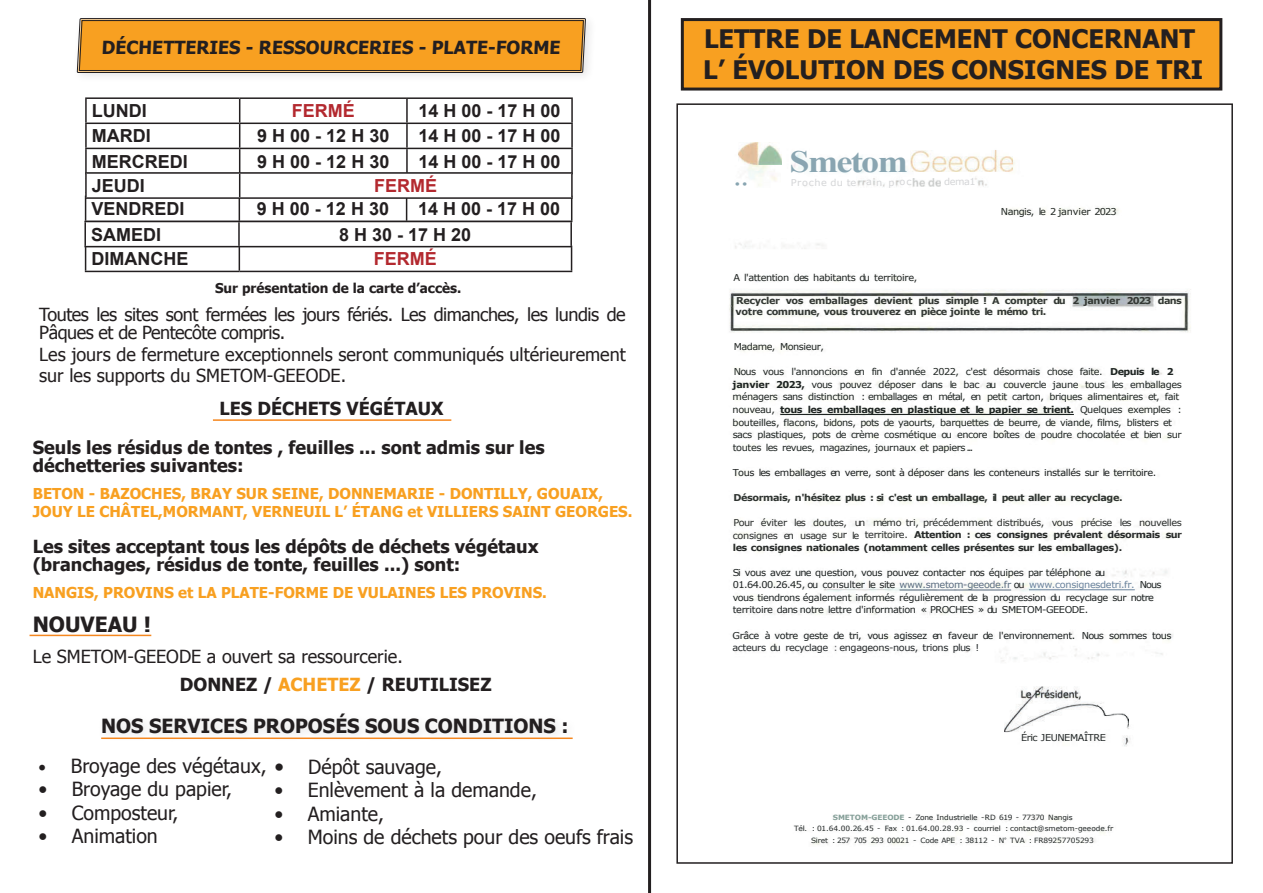
<style>
.page{position:relative;width:1263px;height:893px;background:#fff}
.page>*{position:absolute;margin:0;border:0;box-sizing:border-box;transform-origin:0 0}
.t1{font:700 31.05px "Times New Roman";letter-spacing:-.045em;color:#89a5b1;scale:1.17 1}
.t2{font:700 25.5px/30.6px "Tahoma";color:#231f20}
.t3{font:700 21px "Tahoma";color:#231f20}
.t4{font:19.5px "Tahoma";color:#231f20}
.t5{font:700 19.5px "Tahoma";color:#231f20}
.t6{font:700 18px/18px "Tahoma";color:#231f20}
.t7{font:18px/21.6px "Tahoma";color:#231f20}
.t8{font:700 18px "Arial";color:#231f20}
.t9{font:18px/18px "Tahoma";letter-spacing:-.025em;color:#231f20}
.t10{font:700 18px "Arial";color:#b3292f}
.t11{font:18px "Minion Pro";color:#231f20}
.t12{font:700 15px/18px "Tahoma";color:#f8a021}
.t13{font:700 13.5px "Tahoma";color:#231f20}
.t14{font:9.45px/12.6px "Verdana";letter-spacing:-.045em;color:#1e2422}
.t15{font:9.45px/12.5px "Verdana";letter-spacing:-.04em;color:#1c2121}
.t16{font:9.45px/12.6px "Verdana";letter-spacing:-.035em;color:#272a29;text-align:justify}
.t17{font:9.45px/12.9px "Verdana";letter-spacing:-.045em;color:#191e1e}
.t18{font:700 9.45px/10.8px "Verdana";letter-spacing:-.04em;color:#333834}
.t19{font:9.45px "Verdana";letter-spacing:-.04em;color:#191d1d}
.t20{font:700 9.45px "Verdana";letter-spacing:-.045em;color:#2e3330}
.t21{font:9.45px "Verdana";letter-spacing:-.045em;color:#1e2321}
.t22{font:9.45px "Verdana";letter-spacing:-.055em;color:#1f2521}
.t23{font:9.45px "Verdana";letter-spacing:.055em;color:#d4d5d7}
.t24{font:9.45px "Verdana";letter-spacing:-.045em;color:#212626}
.t25{font:9.45px "Verdana";color:#88a5b1}
.t26{font:7.2px/11.4px "Verdana";letter-spacing:-.02em;color:#232828;text-align:center}
.s1{font-weight:700}
.s2{font-weight:700;color:#f8a021}
.s3{font-size:16.5px}
.s4{font-size:21px}
.s5{color:#596b7f}
.s6{color:#69829c}
.s7{color:#24282a}
.s8{color:#66676a}
.s9{font-weight:700;color:#859f98}
.s10{color:#1e2323}
</style>
<div class="page">
<div style="left:682px;top:20px;width:539px;height:69px;background:#f8a021"></div>
<div style="left:681px;top:18px;width:541px;height:73px;border:3px solid #231f20"></div>
<hr style="left:648px;top:0;width:3px;height:893px;background:#231f20">
<img style="left:729px;top:142px;width:462px;height:703px">
<img style="left:739px;top:143px;width:42px;height:22px">
<img style="left:910px;top:151px;width:103px;height:20px">
<img style="left:912px;top:178px;width:29px;height:8px">
<img style="left:1004px;top:686px;width:76px;height:46px">
<img style="left:1097px;top:704px;width:32px;height:24px">
<hr style="left:1029px;top:589px;width:106px;height:1px;background:#69829c">
<hr style="left:899px;top:590px;width:112px;height:1px;background:#596b7f">
<hr style="left:780px;top:414px;width:294px;height:1px;background:#1e2422">
<div style="left:72px;top:13px;width:525px;height:71px;background:#231f20;opacity:.11"></div>
<svg style="left:76px;top:18px;width:510px;height:55px;background:#e69826"></svg>
<hr style="left:85px;top:97px;width:155px;height:2px;background:#231f20">
<hr style="left:240px;top:97px;width:167px;height:2px;background:#231f20">
<hr style="left:407px;top:97px;width:166px;height:2px;background:#231f20">
<hr style="left:571px;top:99px;width:2px;height:24px;background:#231f20">
<hr style="left:407px;top:123px;width:166px;height:1px;background:#231f20">
<hr style="left:571px;top:124px;width:2px;height:24px;background:#231f20">
<hr style="left:407px;top:148px;width:166px;height:1px;background:#231f20">
<hr style="left:571px;top:149px;width:2px;height:24px;background:#231f20">
<hr style="left:240px;top:172px;width:333px;height:2px;background:#231f20">
<hr style="left:571px;top:174px;width:2px;height:23px;background:#231f20">
<hr style="left:240px;top:197px;width:333px;height:2px;background:#231f20">
<hr style="left:85px;top:271px;width:154px;height:1px;background:#231f20">
<hr style="left:239px;top:271px;width:333px;height:1px;background:#231f20">
<svg style="left:85px;top:98px;width:487px;height:173px"></svg>
<hr style="left:84px;top:221px;width:155px;height:1px;background:#231f20">
<hr style="left:84px;top:222px;width:2px;height:24px;background:#231f20">
<hr style="left:239px;top:221px;width:333px;height:1px;background:#231f20">
<hr style="left:238px;top:222px;width:2px;height:24px;background:#231f20">
<hr style="left:570px;top:222px;width:2px;height:24px;background:#231f20">
<hr style="left:84px;top:246px;width:155px;height:1px;background:#231f20">
<hr style="left:239px;top:246px;width:333px;height:1px;background:#231f20">
<div style="left:97px;top:708px;width:481px;height:36px;background:#fafaf9"></div>
<hr style="left:101px;top:737px;width:472px;height:2px;background:#f5871f">
<hr style="left:213px;top:419px;width:238px;height:2px;background:#f5871f">
<hr style="left:30px;top:635px;width:121px;height:1px;background:#f5871f">
<h3 class="t6" style="left:101px;top:40px;width:461px">DÉCHETTERIES - RESSOURCERIES - PLATE-FORME</h3>
<h3 class="t8" style="left:92px;top:104px;width:56px">LUNDI</h3>
<h3 class="t10" style="left:292px;top:104px;width:64px">FERMÉ</h3>
<h3 class="t8" style="left:418px;top:104px;width:144px">14 H 00 - 17 H 00</h3>
<h3 class="t8" style="left:92px;top:129px;width:60px">MARDI</h3>
<h3 class="t8" style="left:257px;top:129px;width:134px">9 H 00 - 12 H 30</h3>
<h3 class="t8" style="left:418px;top:129px;width:144px">14 H 00 - 17 H 00</h3>
<h3 class="t8" style="left:92px;top:154px;width:97px">MERCREDI</h3>
<h3 class="t8" style="left:257px;top:154px;width:134px">9 H 00 - 12 H 30</h3>
<h3 class="t8" style="left:418px;top:154px;width:144px">14 H 00 - 17 H 00</h3>
<h3 class="t11" style="left:85px;top:177px;width:50px">JEUDI</h3>
<h3 class="t8" style="left:92px;top:202px;width:95px">VENDREDI</h3>
<h3 class="t8" style="left:257px;top:202px;width:134px">9 H 00 - 12 H 30</h3>
<h3 class="t8" style="left:418px;top:202px;width:144px">14 H 00 - 17 H 00</h3>
<h3 class="t8" style="left:92px;top:179px;width:55px">JEUDI</h3>
<h3 class="t10" style="left:374px;top:179px;width:64px">FERMÉ</h3>
<h3 class="t8" style="left:91px;top:227px;width:72px">SAMEDI</h3>
<h3 class="t8" style="left:339px;top:227px;width:134px">8 H 30 - 17 H 20</h3>
<h3 class="t8" style="left:92px;top:252px;width:98px">DIMANCHE</h3>
<h3 class="t10" style="left:374px;top:252px;width:64px">FERMÉ</h3>
<h3 class="t13" style="left:215px;top:282px;width:248px">Sur présentation de la carte d’accès.</h3>
<h3 class="t9" style="left:39px;top:306px;width:588px">Toutes les sites sont fermées les jours fériés. Les dimanches, les lundis de<br>Pâques et de Pentecôte compris.</h3>
<h3 class="t7" style="left:39px;top:344px;width:588px">Les jours de fermeture exceptionnels seront communiqués ultérieurement sur les supports du SMETOM-GEEODE.</h3>
<h3 class="t6" style="left:219px;top:401px;width:225px">LES DÉCHETS VÉGÉTAUX</h3>
<h3 class="t6" style="left:33px;top:439px;width:513px">Seuls les résidus de tontes , feuilles ... sont admis sur les déchetteries suivantes:</h3>
<h3 class="t12" style="left:33px;top:485px;width:601px">BETON - BAZOCHES, BRAY SUR SEINE, DONNEMARIE - DONTILLY, GOUAIX,<br>JOUY LE CHÂTEL,MORMANT, VERNEUIL L’ ÉTANG et VILLIERS SAINT GEORGES.</h3>
<h3 class="t6" style="left:33px;top:538px;width:507px">Les sites acceptant tous les dépôts de déchets végétaux (branchages, résidus de tonte, feuilles ...) sont:</h3>
<h3 class="t12" style="left:33px;top:584px;width:516px">NANGIS, PROVINS et LA PLATE-FORME DE VULAINES LES PROVINS.</h3>
<h3 class="t3" style="left:33px;top:615px;width:120px">NOUVEAU !</h3>
<h3 class="t7" style="left:180px;top:644px;width:313px;line-height:27.6px;text-indent:-147px">Le SMETOM-GEEODE a ouvert sa ressourcerie.<br><span class="s1">DONNEZ /</span> <span class="s2">ACHETEZ</span> <span class="s1">/ REUTILISEZ</span></h3>
<h3 class="t5" style="left:101px;top:716px;width:469px">NOS SERVICES PROPOSÉS SOUS CONDITIONS :</h3>
<h3 class="t4" style="left:39px;top:757px;width:405px"><span class="s3">•</span> Broyage des végétaux, <span class="s4">•</span> Dépôt sauvage,</h3>
<h3 class="t4" style="left:275px;top:781px;width:264px">• Enlèvement à la demande,</h3>
<h3 class="t4" style="left:275px;top:805px;width:111px">• Amiante,</h3>
<h3 class="t4" style="left:275px;top:828px;width:360px">• Moins de déchets pour des oeufs frais</h3>
<h3 class="t4" style="left:39px;top:780px;width:195px">• Broyage du papier,</h3>
<h3 class="t4" style="left:39px;top:804px;width:141px">• Composteur,</h3>
<h3 class="t4" style="left:39px;top:827px;width:121px">• Animation</h3>
<h2 class="t2" style="left:703px;top:25px;width:501px">LETTRE DE LANCEMENT CONCERNANT<br>L’ ÉVOLUTION DES CONSIGNES DE TRI</h2>
<h1 class="t1" style="left:790px;top:140px;width:103px">Smetom</h1>
<p class="t25" style="left:735px;top:177px;width:14px">••</p>
<p class="t23" style="left:791px;top:176px;width:122px">Proche du te a n p oc</p>
<p class="t23" style="left:944px;top:176px;width:33px">dema1</p>
<p class="t22" style="left:1001px;top:206px;width:117px">Nangis, le 2 janvier 2023</p>
<p class="t21" style="left:733px;top:271px;width:185px">A l'attention des habitants du territoire,</p>
<p class="t18" style="left:735px;top:296px;width:448px">Recycler vos emballages devient plus simple ! A compter du 2 janvier 2023 dans votre commune, vous trouverez en pièce jointe le mémo tri.</p>
<p class="t21" style="left:734px;top:341px;width:92px">Madame, Monsieur,</p>
<p class="t14" style="left:733px;top:366px;width:451px">Nous vous l'annoncions en fin d'année 2022, c'est désormais chose faite. <span class="s1">Depuis le 2 janvier 2023,</span> vous pouvez déposer dans le bac au couvercle jaune tous les emballages ménagers sans distinction : emballages en métal, en petit carton, briques alimentaires et, fait nouveau, <span class="s1">tous les emballages en plastique et le papier se trient.</span> Quelques exemples : bouteilles, flacons, bidons, pots de yaourts, barquettes de beurre, de viande, films, blisters et sacs plastiques, pots de crème cosmétique ou encore boîtes de poudre chocolatée et bien sur toutes les revues, magazines, journaux et papiers ...</p>
<p class="t19" style="left:733px;top:467px;width:425px">Tous les emballages en verre, sont à déposer dans les conteneurs installés sur le territoire.</p>
<p class="t20" style="left:733px;top:492px;width:391px">Désormais, n'hésitez plus : si c'est un emballage, il peut aller au recyclage.</p>
<p class="t16" style="left:733px;top:516px;width:450px">Pour éviter les doutes, un mémo tri, précédemment distribués, vous précise les nouvelles consignes en usage sur le territoire. <span class="s1">Attention : ces consignes prévalent désormais sur les consignes nationales (notamment celles présentes sur les emballages).</span></p>
<p class="t15" style="left:733px;top:566px;width:430px">Si vous avez une question, vous pouvez contacter nos équipes par téléphone au 01.64.00.26.45, ou consulter le site <span class="s5">www.smetom-geeode.fr</span> ou <span class="s6">www.consignesdetri.fr.</span> Nous vous tiendrons également informés régulièrement de la progression du recyclage sur notre territoire dans notre lettre d'information « PROCHES » du SMETOM-GEEODE.</p>
<p class="t17" style="left:732px;top:629px;width:441px">Grâce à votre geste de tri, vous agissez en faveur de l'environnement. Nous sommes tous <span class="s7">acteurs du recyclage</span> <span class="s8">:</span> <span class="s7">engageons-nous, trions plus !</span></p>
<p class="t24" style="left:1021px;top:732px;width:86px">Éric JEUNEMAÎTRE</p>
<p class="t26" style="left:794px;top:812px;width:320px"><span class="s9">SMETOM-GEEODE</span> <span class="s10">- Zone Industrielle -RD 619 - 77370 Nangis<br></span>Tél. : 01.64.00.26.45 - Fax : 01.64.00.28.93 - courriel : contact@smetom-geeode.fr<br>Siret : 257 705 293 00021 - Code APE : 38112 - N<sup>°</sup> TVA : FR89257705293</p>
</div>
